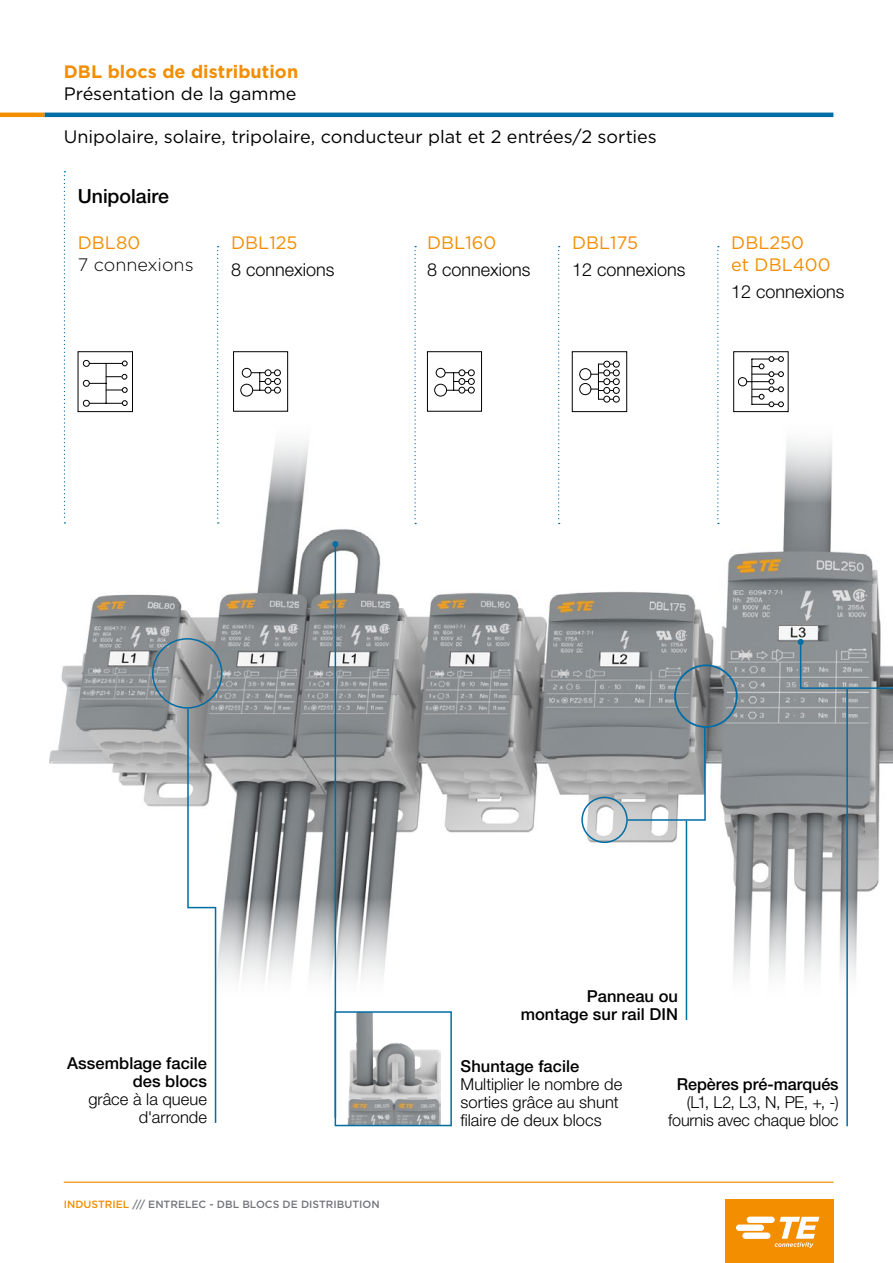
<style>
.page{position:relative;width:893px;height:1263px;background:#fff}
.page>*{position:absolute;margin:0;border:0;box-sizing:border-box;transform-origin:0 0}
.t1{font:500 19.5px "Helvetica Neue LT Std";color:#000}
.t2{font:18px "Gotham";letter-spacing:-.005em;color:#000}
.t3{font:300 18px "Helvetica Neue LT Std";color:#000}
.t4{font:18px/21.6px "Gotham";color:#f28e00}
.t5{font:700 18px "Gotham";letter-spacing:.005em;color:#f28e00}
.t6{font:300 18px "Gotham";color:#000}
.t7{font:300 16.5px/18px "Helvetica Neue LT Std";color:#000;text-align:right}
.t8{font:500 16.5px/18px "Helvetica Neue LT Std";color:#000;text-align:right}
.t9{font:500 10.5px "Gotham";color:#75767c}
.s1{color:#f28e00}
</style>
<div class="page">
<div style="left:725px;top:1199px;width:108px;height:64px;background:#f28e00"></div>
<svg style="left:736px;top:1216px;width:83px;height:32px"></svg>
<hr style="left:0;top:113px;width:45px;height:4px;background:#f28e00">
<hr style="left:45px;top:113px;width:788px;height:4px;background:#006da5">
<hr style="left:64px;top:1181px;width:769px;height:2px;background:#f28e00">
<img style="left:50px;top:419px;width:843px;height:584px">
<svg style="left:186px;top:707px;width:31px;height:416px"></svg>
<div style="left:152px;top:638px;width:70px;height:71px;border:2px solid #006da5;border-radius:50%"></div>
<svg style="left:414px;top:246px;width:2px;height:278px"></svg>
<svg style="left:64px;top:171px;width:1px;height:352px"></svg>
<svg style="left:217px;top:246px;width:2px;height:278px"></svg>
<hr style="left:335px;top:544px;width:1px;height:574px;background:#006da5">
<svg style="left:332px;top:541px;width:6px;height:6px"></svg>
<div style="left:83px;top:360px;width:7px;height:7px;border:1px solid #000;border-radius:50%"></div>
<hr style="left:88px;top:403px;width:34px;height:1px;background:#000">
<hr style="left:89px;top:363px;width:34px;height:1px;background:#000">
<hr style="left:106px;top:363px;width:1px;height:40px;background:#000">
<svg style="left:122px;top:360px;width:6px;height:6px"></svg>
<svg style="left:122px;top:400px;width:6px;height:6px"></svg>
<svg style="left:83px;top:374px;width:45px;height:19px"></svg>
<div style="left:83px;top:400px;width:7px;height:7px;border:1px solid #000;border-radius:50%"></div>
<div style="left:78px;top:351px;width:55px;height:61px;border:1px solid #000"></div>
<div style="left:458px;top:369px;width:7px;height:7px;border:1px solid #000;border-radius:50%"></div>
<div style="left:436px;top:368px;width:10px;height:10px;border:1px solid #000;border-radius:50%"></div>
<div style="left:458px;top:387px;width:7px;height:7px;border:1px solid #000;border-radius:50%"></div>
<div style="left:434px;top:384px;width:13px;height:13px;border:1px solid #000;border-radius:50%"></div>
<div style="left:468px;top:378px;width:7px;height:7px;border:1px solid #000;border-radius:50%"></div>
<div style="left:468px;top:369px;width:7px;height:7px;border:1px solid #000;border-radius:50%"></div>
<svg style="left:440px;top:370px;width:34px;height:23px"></svg>
<div style="left:468px;top:387px;width:7px;height:7px;border:1px solid #000;border-radius:50%"></div>
<div style="left:427px;top:351px;width:55px;height:60px;border:1px solid #000"></div>
<div style="left:265px;top:369px;width:6px;height:7px;border:1px solid #000;border-radius:50%"></div>
<div style="left:242px;top:368px;width:10px;height:10px;border:1px solid #000;border-radius:50%"></div>
<div style="left:265px;top:387px;width:6px;height:7px;border:1px solid #000;border-radius:50%"></div>
<div style="left:240px;top:384px;width:13px;height:13px;border:1px solid #000;border-radius:50%"></div>
<div style="left:274px;top:378px;width:7px;height:7px;border:1px solid #000;border-radius:50%"></div>
<div style="left:274px;top:369px;width:7px;height:7px;border:1px solid #000;border-radius:50%"></div>
<svg style="left:246px;top:370px;width:34px;height:23px"></svg>
<div style="left:274px;top:387px;width:7px;height:7px;border:1px solid #000;border-radius:50%"></div>
<div style="left:233px;top:351px;width:55px;height:60px;border:1px solid #000"></div>
<svg style="left:558px;top:246px;width:2px;height:278px"></svg>
<svg style="left:717px;top:246px;width:2px;height:278px"></svg>
<svg style="left:626px;top:726px;width:81px;height:95px;background:#a5aaad"></svg>
<div style="left:674px;top:664px;width:64px;height:64px;border:2px solid #006da5;border-radius:50%"></div>
<div style="left:581px;top:797px;width:47px;height:46px;border:2px solid #006da5;border-radius:50%"></div>
<svg style="left:798px;top:586px;width:95px;height:104px;background:#9ba1a5"></svg>
<div style="left:738px;top:377px;width:9px;height:9px;border:1px solid #000;border-radius:50%"></div>
<svg style="left:747px;top:356px;width:37px;height:51px"></svg>
<div style="left:733px;top:351px;width:55px;height:61px;border:1px solid #000"></div>
<div style="left:613px;top:378px;width:7px;height:7px;border:1px solid #000;border-radius:50%"></div>
<div style="left:613px;top:369px;width:7px;height:7px;border:1px solid #000;border-radius:50%"></div>
<div style="left:613px;top:361px;width:7px;height:7px;border:1px solid #000;border-radius:50%"></div>
<div style="left:613px;top:387px;width:7px;height:7px;border:1px solid #000;border-radius:50%"></div>
<div style="left:603px;top:396px;width:7px;height:7px;border:1px solid #000;border-radius:50%"></div>
<div style="left:613px;top:396px;width:7px;height:7px;border:1px solid #000;border-radius:50%"></div>
<div style="left:579px;top:383px;width:12px;height:12px;border:1px solid #000;border-radius:50%"></div>
<div style="left:579px;top:368px;width:12px;height:12px;border:1px solid #000;border-radius:50%"></div>
<svg style="left:591px;top:361px;width:28px;height:41px"></svg>
<div style="left:572px;top:351px;width:55px;height:61px;border:1px solid #000"></div>
<hr style="left:846px;top:689px;width:2px;height:437px;background:#006da5">
<img style="left:347px;top:1014px;width:93px;height:109px">
<div style="left:335px;top:1011px;width:117px;height:115px;border:2px solid #006da5"></div>
<hr style="left:686px;top:821px;width:1px;height:199px;background:#006da5">
<p class="t5" style="left:64px;top:60px;width:236px">DBL blocs de distribution</p>
<p class="t2" style="left:64px;top:82px;width:234px">Présentation de la gamme</p>
<p class="t2" style="left:64px;top:125px;width:594px">Unipolaire, solaire, tripolaire, conducteur plat et 2 entrées/2 sorties</p>
<p class="t1" style="left:78px;top:185px;width:93px">Unipolaire</p>
<p class="t4" style="left:78px;top:232px;width:64px">DBL80</p>
<p class="t6" style="left:78px;top:253px;width:117px">7 connexions</p>
<p class="t4" style="left:231px;top:232px;width:68px">DBL125</p>
<p class="t3" style="left:231px;top:259px;width:105px">8 connexions</p>
<p class="t4" style="left:427px;top:232px;width:71px">DBL160</p>
<p class="t3" style="left:427px;top:259px;width:105px">8 connexions</p>
<p class="t4" style="left:572px;top:232px;width:67px">DBL175</p>
<p class="t3" style="left:572px;top:259px;width:115px">12 connexions</p>
<p class="t4" style="left:731px;top:232px;width:101px">DBL250<br>et DBL400</p>
<p class="t3" style="left:731px;top:281px;width:115px">12 connexions</p>
<p class="t8" style="left:67px;top:1054px;width:141px">Assemblage facile des blocs</p>
<p class="t7" style="left:88px;top:1090px;width:120px">grâce à la queue d'arronde</p>
<p class="t9" style="left:64px;top:1197px;width:317px"><span class="s1">INDUSTRIEL</span> /// ENTRELEC - DBL BLOCS DE DISTRIBUTION</p>
<p class="t8" style="left:521px;top:987px;width:159px">Panneau ou montage sur rail DIN</p>
<p class="t8" style="left:461px;top:1057px;width:120px">Shuntage facile</p>
<p class="t7" style="left:461px;top:1075px;width:163px;text-align:left">Multiplier le nombre de sorties grâce au shunt filaire de deux blocs</p>
<p class="t8" style="left:677px;top:1075px;width:163px">Repères pré-marqués</p>
<p class="t7" style="left:668px;top:1093px;width:172px">(L1, L2, L3, N, PE, +, -) fournis avec chaque bloc</p>
</div>
